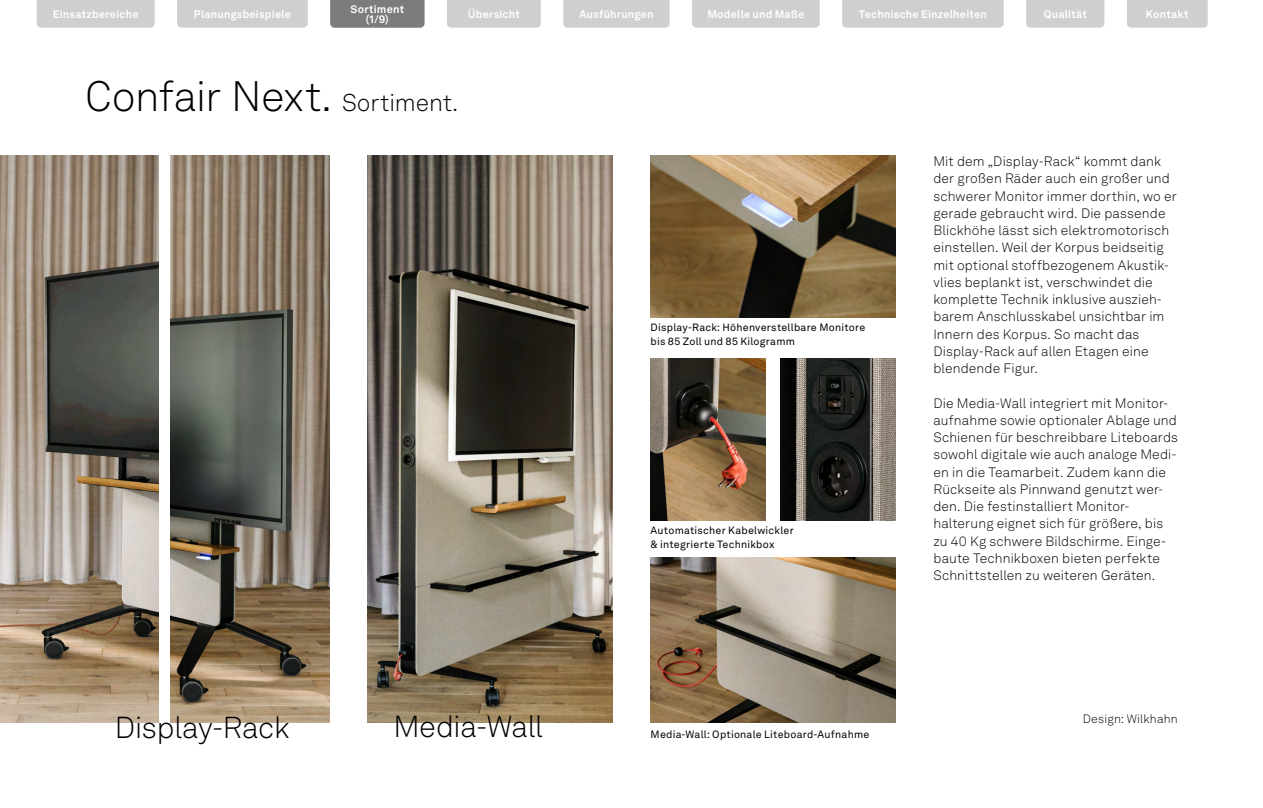
<style>
.page{position:relative;width:1263px;height:808px;background:#fff}
.page>*{position:absolute;margin:0;border:0;box-sizing:border-box;transform-origin:0 0}
.t1{font:300 42px "Akkurat LL";letter-spacing:-.015em;color:#000}
.t2{font:300 30px "Akkurat LL";letter-spacing:-.01em;color:#000}
.t3{font:300 13.5px/17.2px "Akkurat LL";letter-spacing:.01em;color:#000}
.t4{font:300 12px "Akkurat LL";letter-spacing:.015em;color:#000}
.t5{font:700 10.8px/10.5px "Akkurat LL";letter-spacing:.02em;color:#fff;text-align:center}
.t6{font:10.5px/13.5px "Akkurat LL";letter-spacing:.02em;color:#000}
.s1{font-size:24px}
</style>
<div class="page">
<img style="left:368px;top:156px;width:244px;height:567px">
<img style="left:0;top:156px;width:159px;height:567px">
<img style="left:170px;top:156px;width:160px;height:567px">
<img style="left:651px;top:358px;width:114px;height:162px">
<img style="left:651px;top:557px;width:244px;height:166px">
<img style="left:651px;top:156px;width:244px;height:161px">
<img style="left:780px;top:358px;width:115px;height:162px">
<div style="left:37px;top:0;width:118px;height:28px;background:#cfcfcf"></div>
<div style="left:563px;top:0;width:107px;height:28px;background:#cfcfcf"></div>
<div style="left:177px;top:0;width:131px;height:28px;background:#cfcfcf"></div>
<div style="left:447px;top:0;width:94px;height:28px;background:#cfcfcf"></div>
<div style="left:1127px;top:0;width:81px;height:28px;background:#cfcfcf"></div>
<div style="left:692px;top:0;width:128px;height:28px;background:#cfcfcf"></div>
<div style="left:842px;top:0;width:162px;height:28px;background:#cfcfcf"></div>
<div style="left:1026px;top:0;width:78px;height:28px;background:#cfcfcf"></div>
<div style="left:330px;top:0;width:94px;height:28px;background:#7c7c7c"></div>
<p class="t5" style="left:350px;top:3px;width:55px">Sortiment (1/9)</p>
<p class="t5" style="left:53px;top:8px;width:87px">Einsatzbereiche</p>
<p class="t5" style="left:194px;top:8px;width:99px">Planungsbeispiele</p>
<p class="t5" style="left:350px;top:8px;width:55px">Sortiment</p>
<p class="t5" style="left:468px;top:8px;width:54px">Übersicht</p>
<p class="t5" style="left:579px;top:8px;width:76px">Ausführungen</p>
<p class="t5" style="left:707px;top:8px;width:98px">Modelle und Maße</p>
<p class="t5" style="left:859px;top:8px;width:129px">Technische Einzelheiten</p>
<p class="t5" style="left:1044px;top:8px;width:45px">Qualität</p>
<p class="t5" style="left:1146px;top:8px;width:44px">Kontakt</p>
<h1 class="t1" style="left:85px;top:67px;width:375px">Confair Next. <span class="s1">Sortiment.</span></h1>
<h2 class="t2" style="left:115px;top:706px;width:176px">Display-Rack</h2>
<h2 class="t2" style="left:393px;top:706px;width:151px">Media-Wall</h2>
<p class="t6" style="left:651px;top:320px;width:216px">Display-Rack: Höhenverstellbare Monitore bis 85 Zoll und 85 Kilogramm</p>
<p class="t6" style="left:651px;top:523px;width:145px">Automatischer Kabelwickler &amp; integrierte Technikbox</p>
<p class="t6" style="left:651px;top:727px;width:220px">Media-Wall: Optionale Liteboard-Aufnahme</p>
<p class="t3" style="left:933px;top:152px;width:245px">Mit dem „Display-Rack“ kommt dank der großen Räder auch ein großer und schwerer Monitor immer dorthin, wo er gerade gebraucht wird. Die passende Blickhöhe lässt sich elektromotorisch einstellen. Weil der Korpus beidseitig mit optional stoffbezogenem Akustik&shy;vlies beplankt ist, verschwindet die komplette Technik inklusive auszieh&shy;barem Anschlusskabel unsichtbar im Innern des Korpus. So macht das Display-Rack auf allen Etagen eine blendende Figur.</p>
<p class="t3" style="left:933px;top:394px;width:246px">Die Media-Wall integriert mit Monitor&shy;aufnahme sowie optionaler Ablage und Schienen für beschreibbare Liteboards sowohl digitale wie auch analoge Medi&shy;en in die Teamarbeit. Zudem kann die Rückseite als Pinnwand genutzt wer&shy;den. Die festinstalliert Monitor&shy;halterung eignet sich für größere, bis zu 40 Kg schwere Bildschirme. Einge&shy;baute Technikboxen bieten perfekte Schnittstellen zu weiteren Geräten.</p>
<p class="t4" style="left:1083px;top:710px;width:97px">Design: Wilkhahn</p>
</div>
